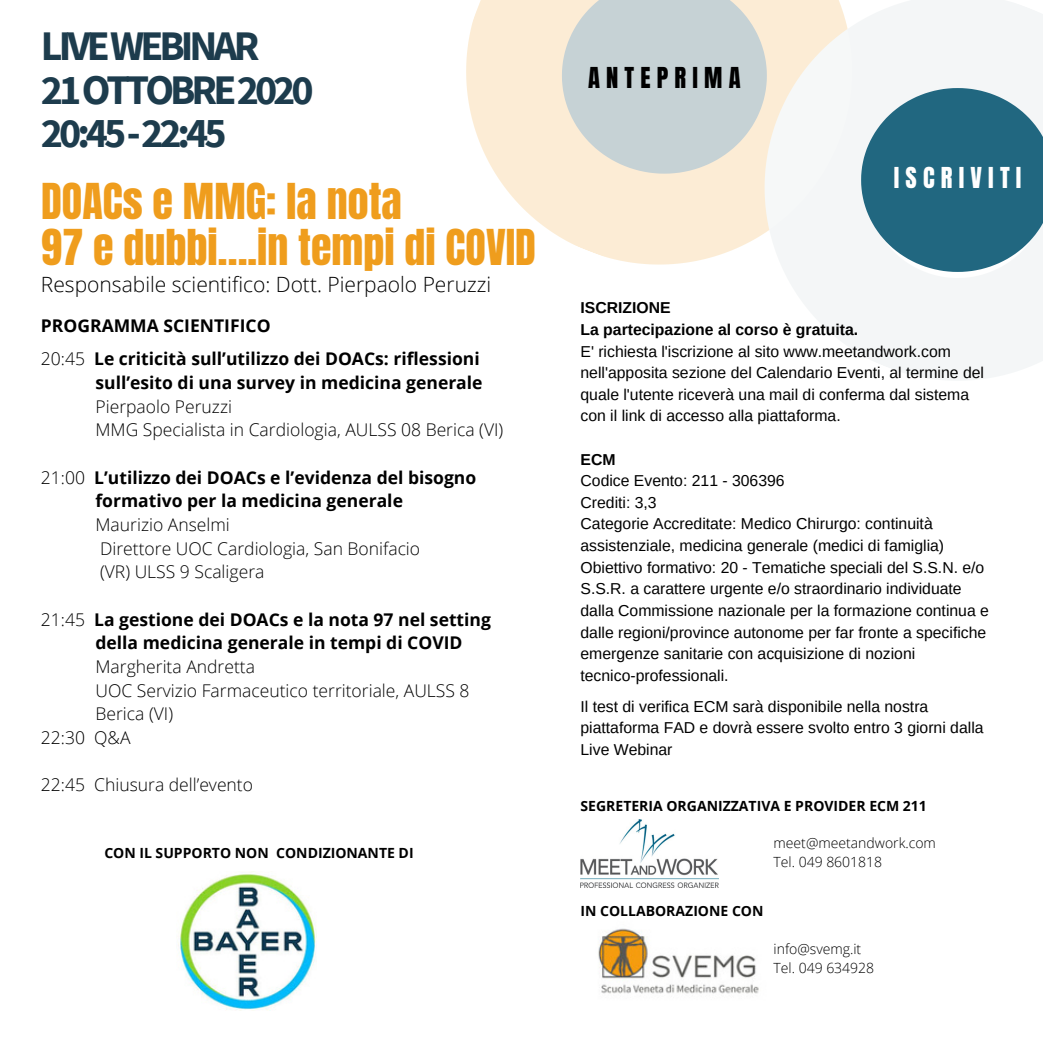
<style>
.page{position:relative;width:1043px;height:1043px;background:#fff}
.page>*{position:absolute;margin:0;border:0;box-sizing:border-box;transform-origin:0 0}
.t1{font:42px/46px "Anton";color:#ef9d1d}
.t2{font:700 42px/43.4px "Source Sans Pro";letter-spacing:-.095em;color:#1d3c4d}
.t3{font:24.5px "Anton";letter-spacing:.255em;color:#000}
.t4{font:24.5px "Anton";letter-spacing:.255em;color:#fff}
.t5{font:300 21px "Open Sans";color:#000}
.t6{font:700 17.5px/23.6px "Open Sans";color:#000}
.t7{font:300 17.5px/23.6px "Open Sans";color:#000}
.t8{font:15.75px/21.5px "Arimo";color:#000}
.t9{font:700 15.75px/21.5px "Arimo";color:#000}
.t10{font:700 14px "Open Sans";color:#000}
.t11{font:300 14px/18.7px "Open Sans";color:#000}
.s1{font-weight:300}
</style>
<div class="page">
<svg style="left:466px;top:0;width:95px;height:238px;fill:#fcecd5"></svg>
<div style="left:542px;top:0;width:19px;height:188px;background:#fcecd5"></div>
<img style="left:178px;top:871px;width:139px;height:139px">
<img style="left:580px;top:819px;width:138px;height:67px">
<img style="left:598px;top:928px;width:161px;height:66px">
<svg style="left:561px;top:0;width:481px;height:380px"></svg>
<h1 class="t2" style="left:41px;top:24px;width:274px">LIVEWEBINAR<br>21OTTOBRE2020<br>20:45-22:45</h1>
<h1 class="t1" style="left:41px;top:179px;width:496px">DOACs e MMG: la nota<br>97 e dubbi….in tempi di COVID</h1>
<h3 class="t5" style="left:41px;top:270px;width:451px">Responsabile scientifico: Dott. Pierpaolo Peruzzi</h3>
<p class="t6" style="left:41px;top:313px;width:231px">PROGRAMMA SCIENTIFICO</p>
<p class="t6" style="left:41px;top:346px;width:443px;text-align:right"><span class="s1">20:45</span> Le criticità sull’utilizzo dei DOACs: riflessioni sull’esito di una survey in medicina generale</p>
<p class="t7" style="left:95px;top:394px;width:409px">Pierpaolo Peruzzi<br>MMG Specialista in Cardiologia, AULSS 08 Berica (VI)</p>
<p class="t6" style="left:95px;top:465px;width:382px;text-indent:-55px"><span class="s1">21:00</span> L’utilizzo dei DOACs e l’evidenza del bisogno formativo per la medicina generale</p>
<p class="t7" style="left:95px;top:512px;width:326px">Maurizio Anselmi<br>Direttore UOC Cardiologia, San Bonifacio (VR) ULSS 9 Scaligera</p>
<p class="t6" style="left:95px;top:606px;width:397px;text-indent:-55px"><span class="s1">21:45</span> La gestione dei DOACs e la nota 97 nel setting della medicina generale in tempi di COVID</p>
<p class="t7" style="left:95px;top:654px;width:161px">Margherita Andretta</p>
<p class="t7" style="left:95px;top:677px;width:375px">UOC Servizio Farmaceutico territoriale, AULSS 8</p>
<p class="t7" style="left:95px;top:701px;width:79px">Berica (VI)</p>
<p class="t7" style="left:41px;top:725px;width:91px">22:30 Q&amp;A</p>
<p class="t7" style="left:41px;top:772px;width:213px">22:45 Chiusura dell’evento</p>
<p class="t10" style="left:104px;top:842px;width:311px">CON IL SUPPORTO NON CONDIZIONANTE DI</p>
<h2 class="t3" style="left:588px;top:60px;width:154px">ANTEPRIMA</h2>
<h2 class="t4" style="left:893px;top:159px;width:129px">ISCRIVITI</h2>
<p class="t9" style="left:580px;top:297px;width:279px">ISCRIZIONE<br>La partecipazione al corso è gratuita.</p>
<p class="t8" style="left:580px;top:340px;width:405px">E' richiesta l'iscrizione al sito www.meetandwork.com nell'apposita sezione del Calendario Eventi, al termine del quale l'utente riceverà una mail di conferma dal sistema con il link di accesso alla piattaforma.</p>
<p class="t9" style="left:580px;top:448px;width:37px">ECM</p>
<p class="t8" style="left:580px;top:470px;width:410px">Codice Evento: 211 - 306396<br>Crediti: 3,3<br>Categorie Accreditate: Medico Chirurgo: continuità assistenziale, medicina generale (medici di famiglia)<br>Obiettivo formativo: 20 - Tematiche speciali del S.S.N. e/o S.S.R. a carattere urgente e/o straordinario individuate dalla Commissione nazionale per la formazione continua e dalle regioni/province autonome per far fronte a specifiche emergenze sanitarie con acquisizione di nozioni tecnico-professionali.</p>
<p class="t8" style="left:580px;top:695px;width:404px">Il test di verifica ECM sarà disponibile nella nostra piattaforma FAD e dovrà essere svolto entro 3 giorni dalla<br>Live Webinar</p>
<p class="t10" style="left:580px;top:795px;width:348px">SEGRETERIA ORGANIZZATIVA E PROVIDER ECM 211</p>
<p class="t11" style="left:773px;top:832px;width:164px">meet@meetandwork.com<br>Tel. 049 8601818</p>
<p class="t10" style="left:580px;top:901px;width:184px">IN COLLABORAZIONE CON</p>
<p class="t11" style="left:773px;top:939px;width:102px">info@svemg.it<br>Tel. 049 634928</p>
</div>
